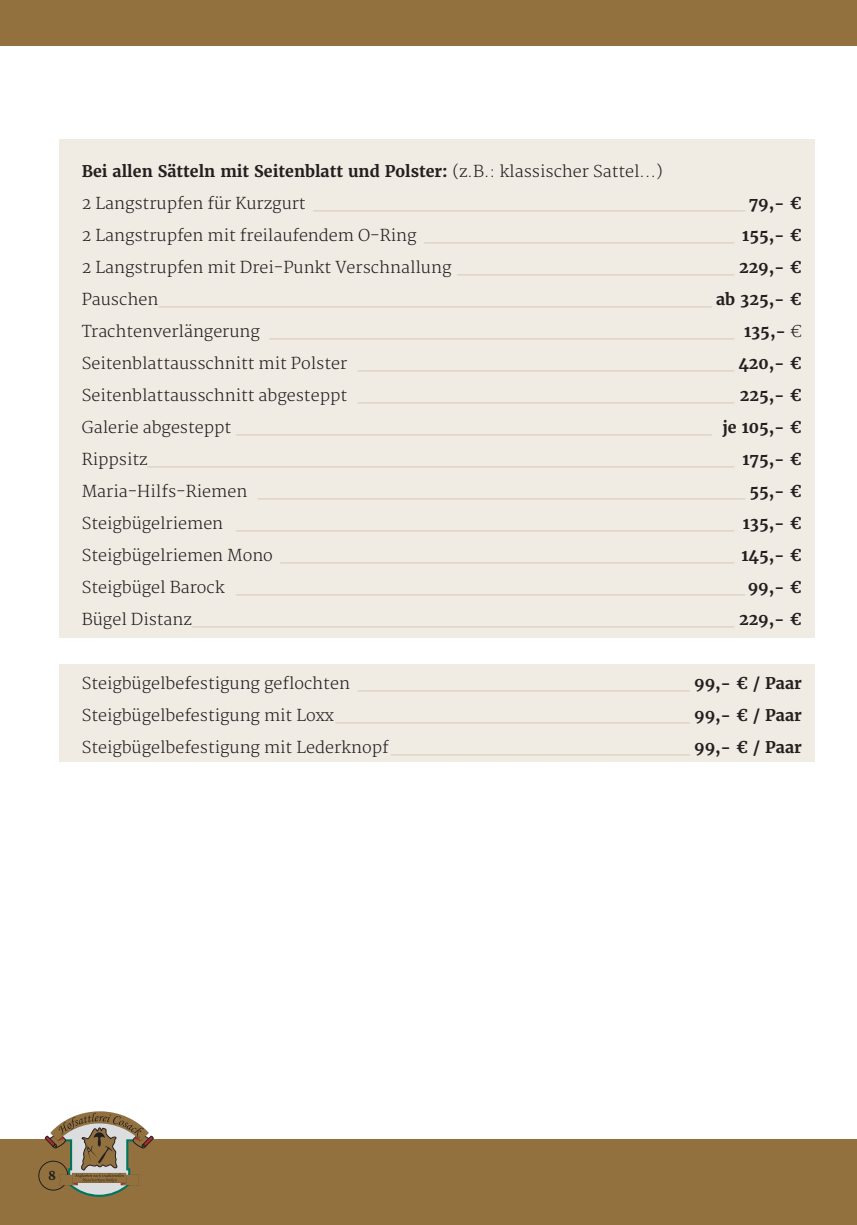
<style>
.page{position:relative;width:857px;height:1225px;background:#fff}
.page>*{position:absolute;margin:0;border:0;box-sizing:border-box;transform-origin:0 0}
.copy_Preis-Block{font:300 16px "Merriweather";color:#d6c8b3}
.copy_Preis-Block-2{font:300 16px "Merriweather";color:#231f20}
.H3_Preis-Block{font:700 16px "Merriweather";color:#231f20}
.t1{font:700 12px "Merriweather";color:#231f20}
.s1{font-weight:300}
.s2{color:#231f20}
.s3{font-weight:700;color:#231f20}
.s4{color:#d6c8b3}
.s5{font-weight:700}
</style>
<div class="page">
<div style="left:59px;top:140px;width:755px;height:498px;background:#f0ebe3"></div>
<div style="left:59px;top:664px;width:755px;height:97px;background:#f0ebe3"></div>
<div style="left:0;top:1140px;width:856px;height:85px;background:#92713e"></div>
<div style="left:39px;top:1161px;width:29px;height:29px;border:1px solid #231f20;border-radius:50%"></div>
<div style="left:45px;top:1136px;width:11px;height:10px;border:1px solid #231f20;border-radius:2px"></div>
<div style="left:143px;top:1136px;width:10px;height:10px;border:1px solid #231f20;border-radius:2px"></div>
<svg style="left:49px;top:1111px;width:101px;height:85px"></svg>
<div style="left:0;top:0;width:856px;height:45px;background:#92713e"></div>
<p class="H3_Preis-Block" style="left:82px;top:161px;width:582px">Bei allen Sätteln mit Seitenblatt und Polster: <span class="s1">(z.B.: klassischer Sattel...)</span></p>
<p class="copy_Preis-Block" style="left:82px;top:194px;width:721px"><span class="s2">2 Langstrupfen für Kurzgurt</span> _______________________________________ <span class="s3">79,- €</span></p>
<p class="copy_Preis-Block-2" style="left:82px;top:226px;width:721px">2 Langstrupfen mit freilaufendem O-Ring <span class="s4">____________________________</span> <span class="s5">155,- €</span></p>
<p class="copy_Preis-Block-2" style="left:82px;top:258px;width:721px">2 Langstrupfen mit Drei-Punkt Verschnallung <span class="s4">_________________________</span> <span class="s5">229,- €</span></p>
<p class="copy_Preis-Block" style="left:82px;top:290px;width:721px"><span class="s2">Pauschen</span>__________________________________________________ <span class="s3">ab 325,- €</span></p>
<p class="copy_Preis-Block" style="left:82px;top:322px;width:721px"><span class="s2">Trachtenverlängerung</span> __________________________________________ <span class="s3">135,-</span> <span class="s2">€</span></p>
<p class="copy_Preis-Block" style="left:82px;top:354px;width:721px"><span class="s2">Seitenblattausschnitt mit Polster</span> __________________________________ <span class="s3">420,- €</span></p>
<p class="copy_Preis-Block" style="left:82px;top:386px;width:721px"><span class="s2">Seitenblattausschnitt abgesteppt</span> __________________________________ <span class="s3">225,- €</span></p>
<p class="copy_Preis-Block" style="left:82px;top:418px;width:721px"><span class="s2">Galerie abgesteppt</span> ___________________________________________ <span class="s3">je 105,- €</span></p>
<p class="copy_Preis-Block" style="left:82px;top:450px;width:721px"><span class="s2">Rippsitz</span>_____________________________________________________ <span class="s3">175,- €</span></p>
<p class="copy_Preis-Block" style="left:82px;top:482px;width:721px"><span class="s2">Maria-Hilfs-Riemen</span> ____________________________________________ <span class="s3">55,- €</span></p>
<p class="copy_Preis-Block" style="left:82px;top:514px;width:721px"><span class="s2">Steigbügelriemen</span> _____________________________________________ <span class="s3">135,- €</span></p>
<p class="copy_Preis-Block" style="left:82px;top:546px;width:721px"><span class="s2">Steigbügelriemen Mono</span> _________________________________________ <span class="s3">145,- €</span></p>
<p class="copy_Preis-Block" style="left:82px;top:578px;width:721px"><span class="s2">Steigbügel Barock</span> ______________________________________________ <span class="s3">99,- €</span></p>
<p class="copy_Preis-Block" style="left:82px;top:610px;width:721px"><span class="s2">Bügel Distanz</span>_________________________________________________ <span class="s3">229,- €</span></p>
<p class="copy_Preis-Block-2" style="left:82px;top:674px;width:721px">Steigbügelbefestigung geflochten <span class="s4">______________________________</span> <span class="s5">99,- € / Paar</span></p>
<p class="copy_Preis-Block" style="left:82px;top:706px;width:721px"><span class="s2">Steigbügelbefestigung mit Loxx</span>________________________________ <span class="s3">99,- € / Paar</span></p>
<p class="copy_Preis-Block-2" style="left:82px;top:738px;width:721px">Steigbügelbefestigung mit Lederknopf<span class="s4">___________________________</span> <span class="s5">99,- € / Paar</span></p>
<p class="t1" style="left:48px;top:1167px;width:10px">88</p>
</div>
